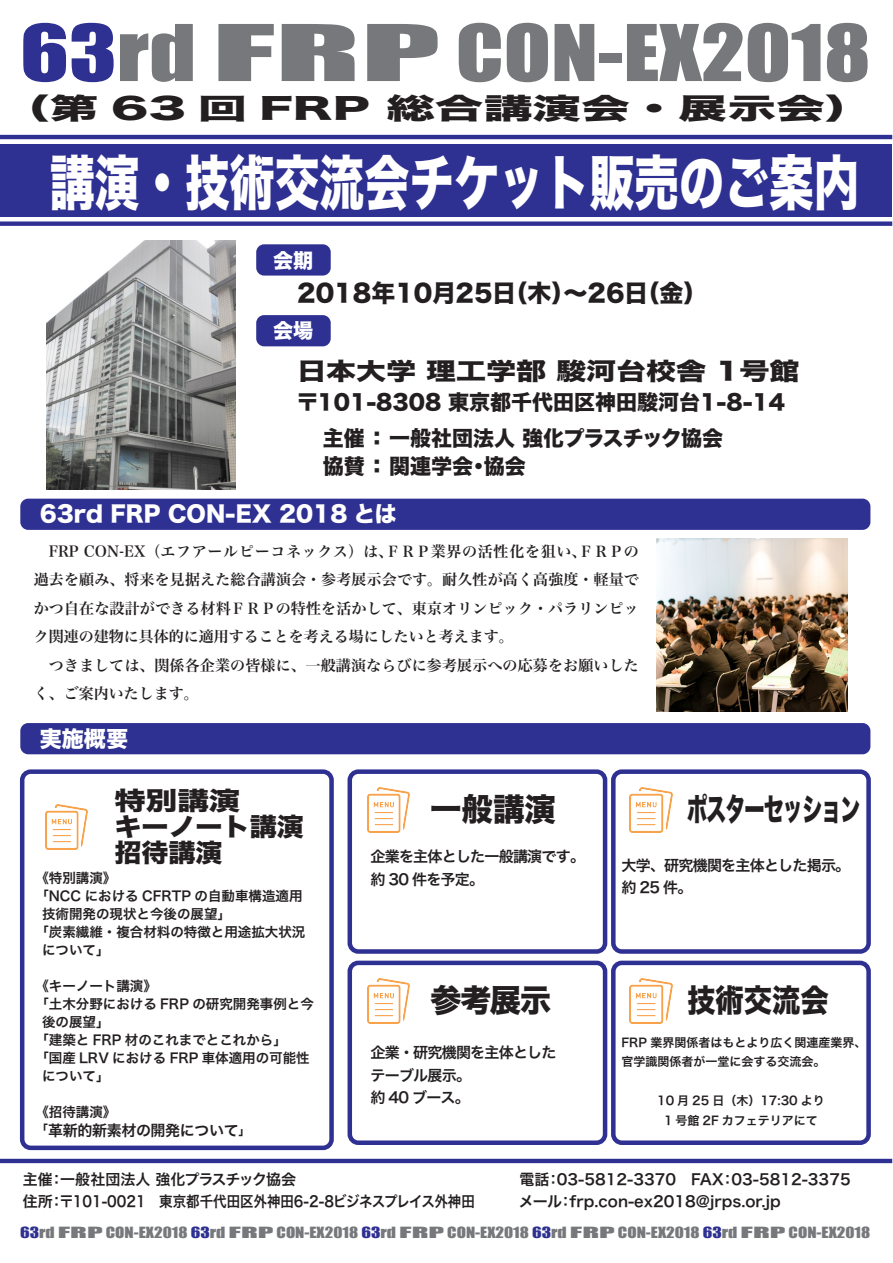
<style>
.page{position:relative;width:893px;height:1263px;background:#fff}
.page>*{position:absolute;margin:0;border:0;box-sizing:border-box;transform-origin:0 0}
.t1{font:72.15px "Impact";color:#76787b;scale:1.25 1}
.t2{font:59.55px "Hira Kaku Std W8";color:#fff;scale:.76 1}
.t3{font:31.5px "Hira Kaku Std W8";letter-spacing:-.05em;color:#231f20;scale:.64 1}
.t4{font:31.5px "Hira Kaku Std W8";letter-spacing:-.05em;color:#231f20}
.t5{font:31.5px "Hira Kaku Std W8";letter-spacing:-.05em;color:#231f20;scale:.9 1}
.t6{font:28.65px "Hira Kaku Std W8";color:#231f20;scale:1.7 1}
.t7{font:25.2px/26.1px "Hira Kaku Std N W8";color:#231f20;scale:1.25 1}
.t8{font:24px "Hira Kaku Std W8";color:#231f20}
.t9{font:24px "Hira Kaku Std W8";color:#231f20;scale:1.25 1}
.t10{font:22.05px "Hira Kaku Std W8";color:#fff}
.t11{font:21px/28.2px "Hira Kaku Std W8";color:#231f20}
.t12{font:20.1px "Hira Kaku Std W8";color:#fff}
.t13{font:15px/28.5px "Hira Min Pro W6";letter-spacing:.01em;color:#231f20}
.t14{font:15px/22.5px "Hira Kaku Pro W6";color:#231f20}
.t15{font:15px/22.5px "Hira Kaku Pro W6";letter-spacing:-.05em;color:#231f20}
.t16{font:15px "Hira Kaku Pro W6";letter-spacing:-.025em;color:#231f20}
.t17{font:14.25px "Impact";color:#76787b;scale:1.25 1}
.t18{font:13.5px "Hira Kaku Pro W6";color:#231f20}
.t19{font:12px/19.5px "Hira Kaku Pro W6";color:#231f20}
.s1{color:#2e3092}
.s2{font-size:13.5px}
</style>
<div class="page">
<div style="left:20px;top:769px;width:314px;height:381px;border:4px solid #2e3092;border-radius:9px"></div>
<div style="left:348px;top:769px;width:259px;height:185px;border:4px solid #2e3092;border-radius:9px"></div>
<div style="left:348px;top:961px;width:259px;height:184px;border:4px solid #2e3092;border-radius:9px"></div>
<div style="left:611px;top:769px;width:260px;height:185px;border:4px solid #2e3092;border-radius:9px"></div>
<div style="left:611px;top:961px;width:260px;height:184px;border:4px solid #2e3092;border-radius:9px"></div>
<img style="left:367px;top:787px;width:43px;height:45px">
<img style="left:367px;top:978px;width:43px;height:45px">
<img style="left:629px;top:787px;width:44px;height:45px">
<img style="left:629px;top:978px;width:44px;height:45px">
<img style="left:45px;top:804px;width:43px;height:45px">
<div style="left:0;top:144px;width:892px;height:73px;background:#2e3092"></div>
<div style="left:20px;top:499px;width:850px;height:31px;background:#2e3092;border-radius:8px"></div>
<div style="left:256px;top:244px;width:75px;height:32px;background:#2e3092;border-radius:8px"></div>
<div style="left:256px;top:315px;width:75px;height:31px;background:#2e3092;border-radius:8px"></div>
<div style="left:20px;top:723px;width:850px;height:31px;background:#2e3092;border-radius:8px"></div>
<hr style="left:0;top:1159px;width:892px;height:4px;background:#2e3092">
<div style="left:0;top:221px;width:892px;height:5px;background:#2e3092"></div>
<hr style="left:0;top:135px;width:892px;height:4px;background:#2e3092">
<img style="left:656px;top:539px;width:191px;height:172px">
<img style="left:47px;top:240px;width:189px;height:249px">
<h1 class="t1" style="left:20px;top:-3px;width:682px"><span class="s1">63</span>rd FRP CON-EX2018</h1>
<h3 class="t6" style="left:1px;top:93px;width:515px">（第 63 回 FRP 総合講演会・展示会）</h3>
<h2 class="t2" style="left:50px;top:149px;width:1066px">講演・技術交流会チケット販売のご案内</h2>
<h3 class="t12" style="left:273px;top:249px;width:42px">会期</h3>
<h3 class="t8" style="left:297px;top:279px;width:412px">2018年10月25日（木）～26日（金）</h3>
<h3 class="t12" style="left:273px;top:319px;width:42px">会場</h3>
<h3 class="t9" style="left:297px;top:358px;width:403px">日本大学 理工学部 駿河台校舎 1号館</h3>
<h3 class="t11" style="left:297px;top:389px;width:489px">〒101-8308 東京都千代田区神田駿河台1-8-14</h3>
<h3 class="t11" style="left:323px;top:425px;width:402px">主催 ： 一般社団法人 強化プラスチック協会協賛 ： 関連学会・協会</h3>
<h3 class="t10" style="left:40px;top:502px;width:358px">63rd FRP CON-EX 2018 とは</h3>
<p class="t13" style="left:34px;top:536px;width:607px">　FRP CON-EX（エフアールピーコネックス）は、ＦＲＰ業界の活性化を狙い、ＦＲＰの過去を顧み、将来を見据えた総合講演会・参考展示会です。耐久性が高く高強度・軽量でかつ自在な設計ができる材料ＦＲＰの特性を活かして、東京オリンピック・パラリンピック関連の建物に具体的に適用することを考える場にしたいと考えます。<br>　つきましては、関係各企業の皆様に、一般講演ならびに参考展示への応募をお願いしたく、ご案内いたします。</p>
<h3 class="t10" style="left:40px;top:726px;width:90px">実施概要</h3>
<h3 class="t7" style="left:114px;top:788px;width:153px">特別講演<br>キーノート講演招待講演</h3>
<h3 class="t4" style="left:430px;top:791px;width:127px">一般講演</h3>
<h3 class="t3" style="left:687px;top:791px;width:272px">ポスターセッション</h3>
<p class="t15" style="left:371px;top:845px;width:216px">企業を主体とした一般講演です。約 30 件を予定。</p>
<p class="t15" style="left:621px;top:853px;width:230px">大学、研究機関を主体とした掲示。約 25 件。</p>
<p class="t18" style="left:35px;top:865px;width:83px">《特別講演》</p>
<p class="t18" style="left:35px;top:883px;width:269px">「NCC における CFRTP の自動車構造適用</p>
<p class="t18" style="left:42px;top:901px;width:191px">技術開発の現状と今後の展望」</p>
<p class="t18" style="left:35px;top:919px;width:272px">「炭素繊維・複合材料の特徴と用途拡大状況</p>
<p class="t18" style="left:42px;top:937px;width:69px">について」</p>
<p class="t18" style="left:35px;top:973px;width:123px">《キーノート講演》</p>
<p class="t18" style="left:35px;top:991px;width:280px">「土木分野における FRP の研究開発事例と今</p>
<p class="t18" style="left:42px;top:1009px;width:69px">後の展望」</p>
<p class="t18" style="left:35px;top:1027px;width:253px">「建築と FRP 材のこれまでとこれから」</p>
<p class="t18" style="left:35px;top:1045px;width:276px">「国産 LRV における FRP 車体適用の可能性</p>
<p class="t18" style="left:42px;top:1063px;width:69px">について」</p>
<p class="t18" style="left:35px;top:1099px;width:83px">《招待講演》</p>
<p class="t16" style="left:36px;top:1117px;width:216px"><span class="s2">「</span>革新的新素材の開発について<span class="s2">」</span></p>
<h3 class="t4" style="left:430px;top:983px;width:123px">参考展示</h3>
<h3 class="t5" style="left:687px;top:983px;width:159px">技術交流会</h3>
<p class="t15" style="left:371px;top:1041px;width:187px">企業・研究機関を主体としたテーブル展示。<br>約 40 ブース。</p>
<p class="t19" style="left:621px;top:1032px;width:246px">FRP 業界関係者はもとより広く関連産業界、官学識関係者が一堂に会する交流会。</p>
<p class="t19" style="left:657px;top:1090px;width:169px;text-align:center">10 月 25 日（木）17:30 より<br>1 号館 2F カフェテリアにて</p>
<p class="t14" style="left:23px;top:1167px;width:453px">主催：一般社団法人 強化プラスチック協会<br>住所：〒101-0021　東京都千代田区外神田6-2-8ビジネスプレイス外神田</p>
<p class="t14" style="left:519px;top:1167px;width:348px">電話：03-5812-3370　FAX：03-5812-3375　メール：frp.con-ex2018@jrps.or.jp</p>
<p class="t17" style="left:20px;top:1221px;width:682px"><span class="s1">63</span>rd FRP CON-EX2018 <span class="s1">63</span>rd FRP CON-EX2018 <span class="s1">63</span>rd FRP CON-EX2018 <span class="s1">63</span>rd FRP CON-EX2018 <span class="s1">63</span>rd FRP CON-EX2018</p>
</div>
